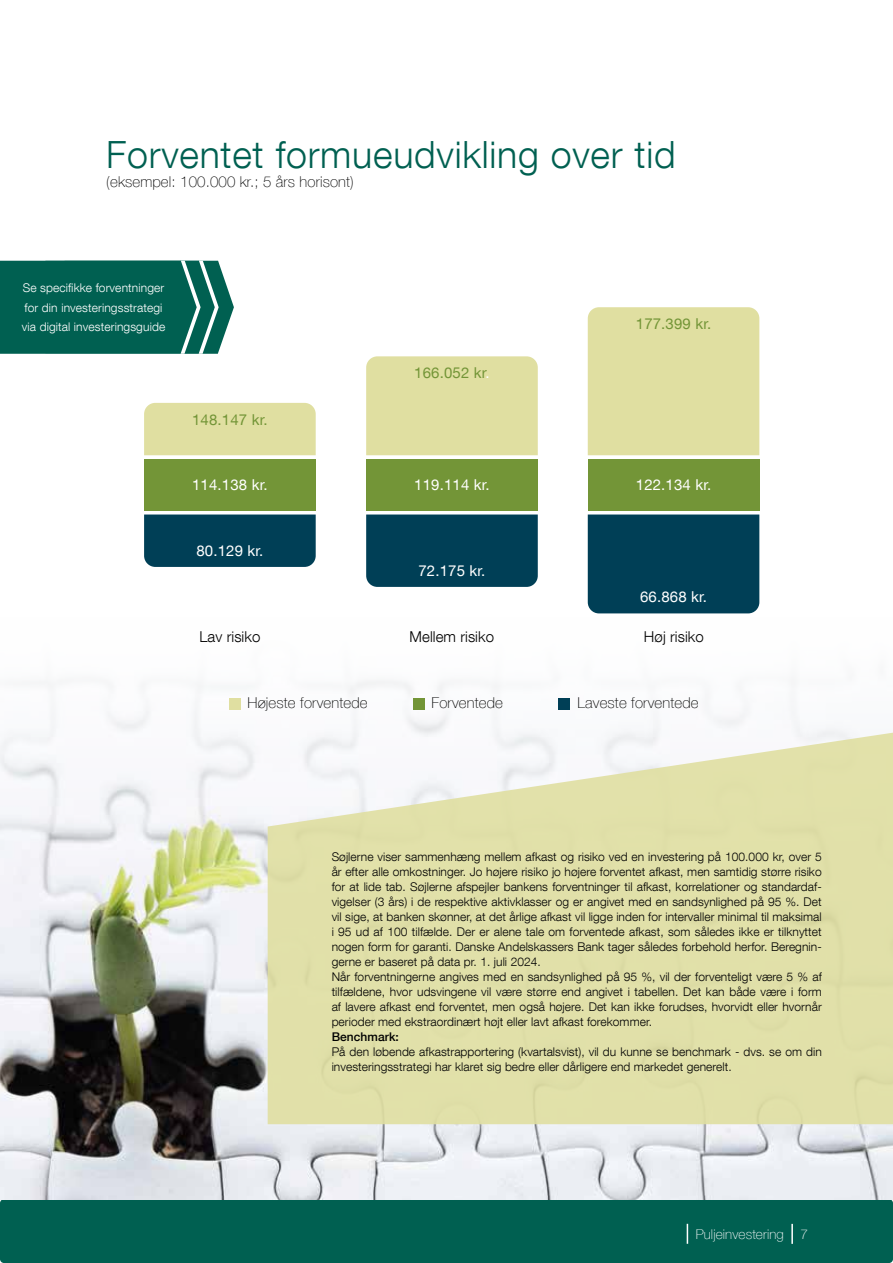
<style>
.page{position:relative;width:893px;height:1263px;background:#fff}
.page>*{position:absolute;margin:0;border:0;box-sizing:border-box;transform-origin:0 0}
.t1{font:300 37.5px "Helvetica Neue LT Com";letter-spacing:.02em;color:#006051}
.t2{font:100 15px "Helvetica Neue LT Com";letter-spacing:.01em;color:#000}
.t3{font:15px "Helvetica Neue LT Com";letter-spacing:.01em;color:#fff}
.t4{font:300 15px "Helvetica Neue LT Com";letter-spacing:.005em;color:#000}
.t5{font:15px "Helvetica Neue LT Com";letter-spacing:.01em;color:#739537}
.t6{font:100 13.5px "Helvetica Neue LT Com";letter-spacing:.01em;color:#fff}
.t7{font:300 12px/15px "Helvetica Neue LT Com";letter-spacing:.005em;color:#000}
.t8{font:300 12px/19.5px "Helvetica Neue LT Com";letter-spacing:.01em;color:#fff}
.t9{font:500 12px "Helvetica Neue LT Com";letter-spacing:.005em;color:#000}
.s1{color:#fff}
</style>
<div class="page">
<div style="left:0;top:1199px;width:893px;height:64px;background:#006051;border-radius:4px"></div>
<svg style="left:687px;top:1224px;width:1px;height:20px"></svg>
<hr style="left:791px;top:1224px;width:2px;height:20px;background:#fff">
<img style="left:0;top:680px;width:893px;height:519px">
<svg style="left:268px;top:733px;width:625px;height:391px;background:#e3e2b2"></svg>
<div style="left:229px;top:698px;width:11px;height:11px;background:#e0dfa1"></div>
<div style="left:413px;top:698px;width:11px;height:11px;background:#739537"></div>
<div style="left:558px;top:698px;width:11px;height:11px;background:#003f56"></div>
<div style="left:144px;top:403px;width:172px;height:52px;background:#e0dfa1"></div>
<div style="left:366px;top:356px;width:172px;height:99px;background:#e0dfa1"></div>
<div style="left:588px;top:307px;width:171px;height:148px;background:#e0dfa1"></div>
<div style="left:588px;top:459px;width:171px;height:51px;background:#739537"></div>
<div style="left:366px;top:459px;width:172px;height:51px;background:#739537"></div>
<div style="left:144px;top:459px;width:172px;height:51px;background:#739537"></div>
<div style="left:144px;top:514px;width:172px;height:53px;background:#003f56"></div>
<div style="left:366px;top:514px;width:172px;height:73px;background:#003f56"></div>
<div style="left:588px;top:514px;width:171px;height:99px;background:#003f56"></div>
<svg style="left:0;top:261px;width:234px;height:93px;background:#116b5d"></svg>
<h1 class="t1" style="left:106px;top:131px;width:571px">Forventet formueudvikling over tid</h1>
<p class="t2" style="left:106px;top:173px;width:249px">(eksempel: 100.000 kr.; 5 års horisont)</p>
<p class="t8" style="left:22px;top:278px;width:145px">Se specifikke forventninger for din investeringsstrategi via digital investeringsguide</p>
<p class="t5" style="left:192px;top:410px;width:77px">148.147 kr.</p>
<p class="t5" style="left:414px;top:364px;width:77px">166.052 kr<span class="s1">.</span></p>
<p class="t5" style="left:636px;top:315px;width:77px">177.399 kr.</p>
<p class="t3" style="left:192px;top:475px;width:77px">114.138 kr.</p>
<p class="t3" style="left:414px;top:475px;width:77px">119.114 kr.</p>
<p class="t3" style="left:636px;top:475px;width:77px">122.134 kr.</p>
<p class="t3" style="left:196px;top:541px;width:68px">80.129 kr.</p>
<p class="t3" style="left:418px;top:562px;width:68px">72.175 kr.</p>
<p class="t3" style="left:640px;top:588px;width:68px">66.868 kr.</p>
<p class="t4" style="left:199px;top:627px;width:62px">Lav risiko</p>
<p class="t4" style="left:410px;top:627px;width:86px">Mellem risiko</p>
<p class="t4" style="left:644px;top:627px;width:61px">Høj risiko</p>
<p class="t2" style="left:248px;top:694px;width:122px">Højeste forventede</p>
<p class="t2" style="left:431px;top:694px;width:73px">Forventede</p>
<p class="t2" style="left:578px;top:694px;width:123px">Laveste forventede</p>
<p class="t7" style="left:332px;top:849px;width:492px">Søjlerne viser sammenhæng mellem afkast og risiko ved en investering på 100.000 kr, over 5 år efter alle omkostninger. Jo højere risiko jo højere forventet afkast, men samtidig større risiko for at lide tab. Søjlerne afspejler bankens forventninger til afkast, korrelationer og standardaf&shy;vigelser (3 års) i de respektive aktivklasser og er angivet med en sandsynlighed på 95 %. Det vil sige, at banken skønner, at det årlige afkast vil ligge inden for intervaller minimal til maksimal i 95 ud af 100 tilfælde. Der er alene tale om forventede afkast, som således ikke er tilknyttet nogen form for garanti. Danske Andelskassers Bank tager således forbehold herfor. Beregnin&shy;gerne er baseret på data pr. 1. juli 2024.<br>Når forventningerne angives med en sandsynlighed på 95 %, vil der forventeligt være 5 % af tilfældene, hvor udsvingene vil være større end angivet i tabellen. Det kan både være i form af lavere afkast end forventet, men også højere. Det kan ikke forudses, hvorvidt eller hvornår perioder med ekstraordinært højt eller lavt afkast forekommer.</p>
<p class="t9" style="left:332px;top:1030px;width:69px">Benchmark:</p>
<p class="t7" style="left:332px;top:1044px;width:492px">På den løbende afkastrapportering (kvartalsvist), vil du kunne se benchmark - dvs. se om din investeringsstrategi har klaret sig bedre eller dårligere end markedet generelt.</p>
<p class="t6" style="left:696px;top:1226px;width:114px">Puljeinvestering 7</p>
</div>
